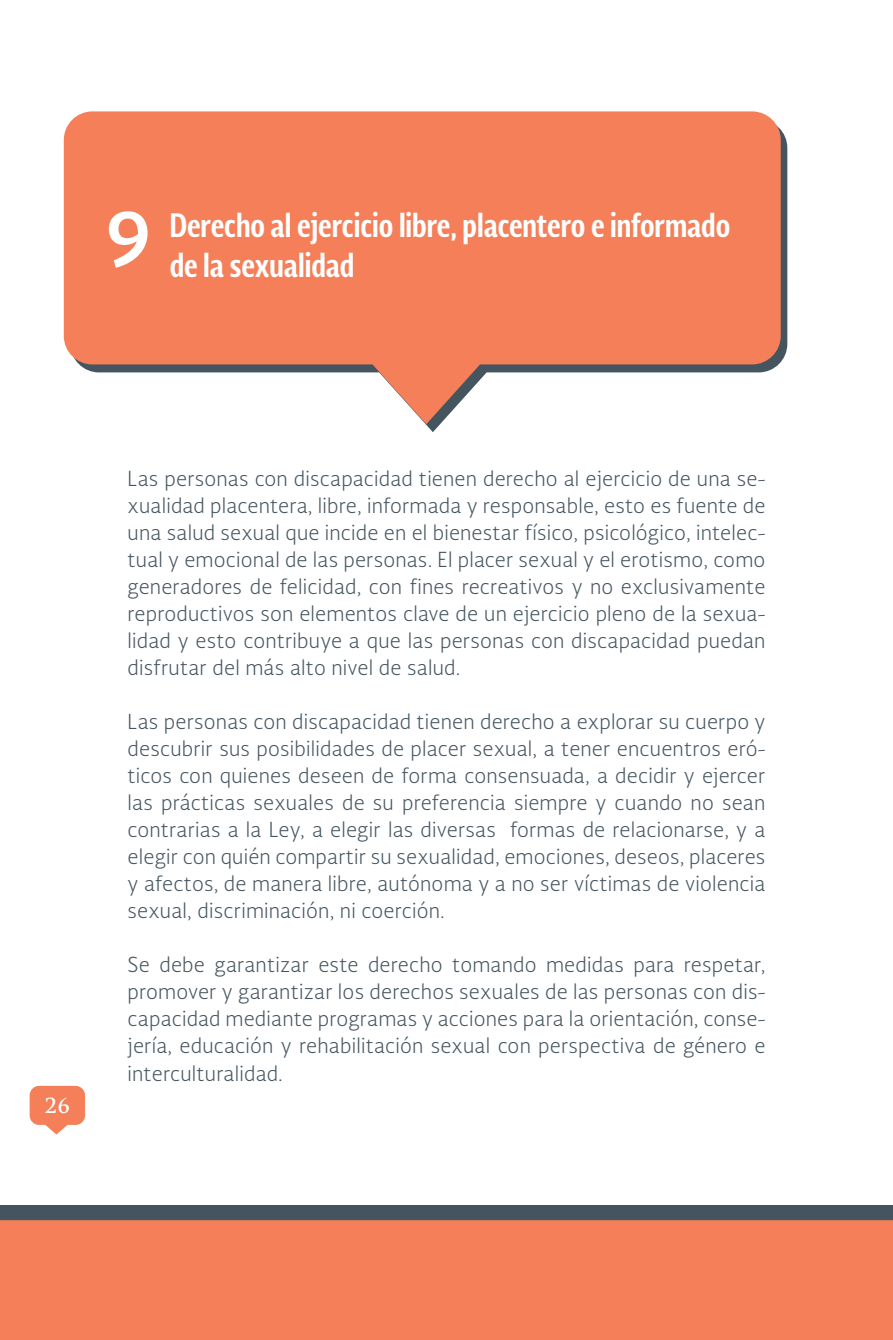
<style>
.page{position:relative;width:893px;height:1340px;background:#fff}
.page>*{position:absolute;margin:0;border:0;box-sizing:border-box;transform-origin:0 0}
.t1{font:700 76.73px "Soberana Sans";color:#fff}
.t2{font:700 31.5px "Soberana Sans Condensed";color:#fff}
.Texto{font:300 20.25px/27px "Soberana Sans";letter-spacing:.01em;color:#45555f;text-align:justify}
.t3{font:700 20.25px "Soberana Titular";color:#fff}
</style>
<div class="page">
<svg style="left:30px;top:1085px;width:55px;height:49px"></svg>
<svg style="left:425px;top:130px;width:362px;height:302px"></svg>
<svg style="left:64px;top:111px;width:717px;height:313px;fill:#f47f59"></svg>
<div style="left:0;top:1205px;width:893px;height:122px;background:#45555f"></div>
<div style="left:0;top:1220px;width:893px;height:119px;background:#f47f59"></div>
<p class="t1" style="left:104px;top:186px;width:51px">9</p>
<p class="t2" style="left:170px;top:204px;width:562px">Derecho al ejercicio libre, placentero e informado</p>
<p class="t2" style="left:170px;top:244px;width:186px">de la sexualidad</p>
<p class="t3" style="left:45px;top:1093px;width:27px">26</p>
<p class="Texto" style="left:128px;top:464px;width:639px">Las personas con discapacidad tienen derecho al ejercicio de una se&shy;xualidad placentera, libre, informada y responsable, esto es fuente de una salud sexual que incide en el bienestar físico, psicológico, intelec&shy;tual y emocional de las personas. El placer sexual y el erotismo, como generadores de felicidad, con fines recreativos y no exclusivamente reproductivos son elementos clave de un ejercicio pleno de la sexua&shy;lidad y esto contribuye a que las personas con discapacidad puedan disfrutar del más alto nivel de salud.</p>
<p class="Texto" style="left:128px;top:707px;width:639px">Las personas con discapacidad tienen derecho a explorar su cuerpo y descubrir sus posibilidades de placer sexual, a tener encuentros eró&shy;ticos con quienes deseen de forma consensuada, a decidir y ejercer las prácticas sexuales de su preferencia siempre y cuando no sean contrarias a la Ley, a elegir las diversas formas de relacionarse, y a elegir con quién compartir su sexualidad, emociones, deseos, placeres y afectos, de manera libre, autónoma y a no ser víctimas de violencia sexual, discriminación, ni coerción.</p>
<p class="Texto" style="left:128px;top:950px;width:639px">Se debe garantizar este derecho tomando medidas para respetar, promover y garantizar los derechos sexuales de las personas con dis&shy;capacidad mediante programas y acciones para la orientación, conse&shy;jería, educación y rehabilitación sexual con perspectiva de género e interculturalidad.</p>
</div>
